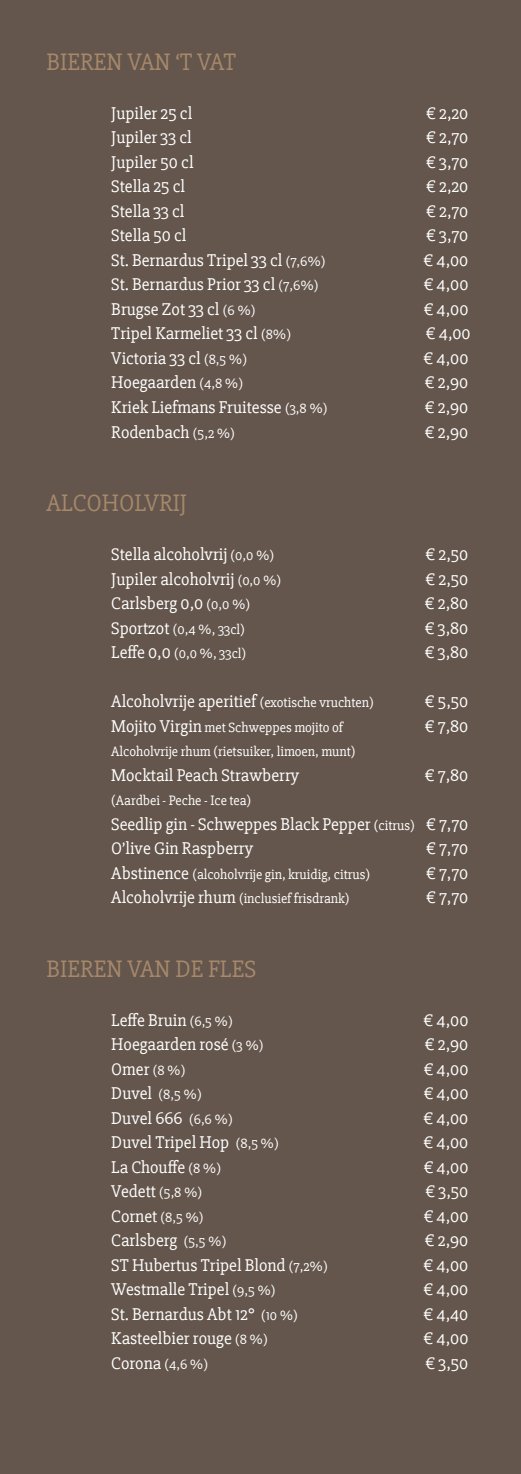
<style>
.page{position:relative;width:521px;height:1474px;background:#fff}
.page>*{position:absolute;margin:0;border:0;box-sizing:border-box;transform-origin:0 0}
.t1{font:24.5px "Slabo 27 px";color:#a6886b}
.t2{font:17.5px/24.5px "Slabo 27 px";color:#fff}
.t3{font:14px "Slabo 27 px";color:#fff}
.s1{font-size:14px}
.s2{font-size:17.5px}
</style>
<div class="page">
<div style="left:0;top:0;width:521px;height:1473px;background:#64564c"></div>
<h1 class="t1" style="left:47px;top:47px;width:191px">BIEREN VAN ‘T VAT</h1>
<p class="t2" style="left:111px;top:101px;width:82px">Jupiler 25 cl</p>
<p class="t2" style="left:426px;top:101px;width:44px">€ 2,20</p>
<p class="t2" style="left:111px;top:125px;width:82px">Jupiler 33 cl</p>
<p class="t2" style="left:426px;top:125px;width:44px">€ 2,70</p>
<p class="t2" style="left:111px;top:150px;width:84px">Jupiler 50 cl</p>
<p class="t2" style="left:426px;top:150px;width:44px">€ 3,70</p>
<p class="t2" style="left:111px;top:174px;width:75px">Stella 25 cl</p>
<p class="t2" style="left:426px;top:174px;width:44px">€ 2,20</p>
<p class="t2" style="left:111px;top:199px;width:75px">Stella 33 cl</p>
<p class="t2" style="left:426px;top:199px;width:44px">€ 2,70</p>
<p class="t2" style="left:111px;top:223px;width:77px">Stella 50 cl</p>
<p class="t2" style="left:426px;top:223px;width:44px">€ 3,70</p>
<p class="t2" style="left:111px;top:248px;width:216px">St. Bernardus Tripel 33 cl <span class="s1">(7,6%)</span></p>
<p class="t2" style="left:424px;top:248px;width:46px">€ 4,00</p>
<p class="t2" style="left:111px;top:272px;width:209px">St. Bernardus Prior 33 cl <span class="s1">(7,6%)</span></p>
<p class="t2" style="left:424px;top:272px;width:46px">€ 4,00</p>
<p class="t2" style="left:111px;top:297px;width:146px">Brugse Zot 33 cl <span class="s1">(6 %)</span></p>
<p class="t2" style="left:424px;top:297px;width:46px">€ 4,00</p>
<p class="t2" style="left:111px;top:321px;width:181px">Tripel Karmeliet 33 cl <span class="s1">(8%)</span></p>
<p class="t2" style="left:426px;top:321px;width:46px">€ 4,00</p>
<p class="t2" style="left:111px;top:346px;width:137px">Victoria 33 cl <span class="s1">(8,5 %)</span></p>
<p class="t2" style="left:424px;top:346px;width:46px">€ 4,00</p>
<p class="t2" style="left:111px;top:370px;width:133px">Hoegaarden <span class="s1">(4,8 %)</span></p>
<p class="t2" style="left:425px;top:370px;width:45px">€ 2,90</p>
<p class="t2" style="left:111px;top:395px;width:218px">Kriek Liefmans Fruitesse <span class="s1">(3,8 %)</span></p>
<p class="t2" style="left:425px;top:395px;width:45px">€ 2,90</p>
<p class="t2" style="left:111px;top:419px;width:125px">Rodenbach <span class="s1">(5,2 %)</span></p>
<p class="t2" style="left:425px;top:419px;width:45px">€ 2,90</p>
<h1 class="t1" style="left:47px;top:488px;width:142px">ALCOHOLVRIJ</h1>
<p class="t2" style="left:111px;top:542px;width:164px">Stella alcoholvrij <span class="s1">(0,0 %)</span></p>
<p class="t2" style="left:425px;top:542px;width:44px">€ 2,50</p>
<p class="t2" style="left:111px;top:566px;width:171px">Jupiler alcoholvrij <span class="s1">(0,0 %)</span></p>
<p class="t2" style="left:426px;top:566px;width:44px">€ 2,50</p>
<p class="t2" style="left:111px;top:591px;width:140px">Carlsberg 0,0 <span class="s1">(0,0 %)</span></p>
<p class="t2" style="left:425px;top:591px;width:45px">€ 2,80</p>
<p class="t3" style="left:111px;top:621px;width:135px"><span class="s2">Sportzot</span> (0,4 %, 33cl)</p>
<p class="t2" style="left:425px;top:615px;width:45px">€ 3,80</p>
<p class="t3" style="left:111px;top:645px;width:136px"><span class="s2">Leffe 0,0</span> (0,0 %, 33cl)</p>
<p class="t2" style="left:425px;top:640px;width:45px">€ 3,80</p>
<p class="t2" style="left:111px;top:689px;width:264px">Alcoholvrije aperitief <span class="s1">(exotische vruchten)</span></p>
<p class="t2" style="left:425px;top:689px;width:45px">€ 5,50</p>
<p class="t3" style="left:111px;top:719px;width:233px"><span class="s2">Mojito Virgin</span> met Schweppes mojito of</p>
<p class="t2" style="left:425px;top:713px;width:45px">€ 7,80</p>
<p class="t3" style="left:111px;top:743px;width:246px">Alcoholvrije rhum (rietsuiker, limoen, munt)</p>
<p class="t2" style="left:111px;top:762px;width:189px">Mocktail Peach Strawberry</p>
<p class="t2" style="left:425px;top:762px;width:45px">€ 7,80</p>
<p class="t3" style="left:111px;top:792px;width:141px">(Aardbei - Peche - Ice tea)</p>
<p class="t2" style="left:111px;top:811px;width:359px">Seedlip gin - Schweppes Black Pepper <span class="s1">(citrus)</span> € 7,70<br>O’live Gin Raspberry</p>
<p class="t2" style="left:426px;top:836px;width:44px">€ 7,70</p>
<p class="t3" style="left:111px;top:866px;width:260px"><span class="s2">Abstinence</span> (alcoholvrije gin, kruidig, citrus)</p>
<p class="t2" style="left:426px;top:860px;width:44px">€ 7,70</p>
<p class="t3" style="left:111px;top:890px;width:240px"><span class="s2">Alcoholvrije rhum</span> (inclusief frisdrank)</p>
<p class="t2" style="left:426px;top:885px;width:44px">€ 7,70</p>
<h1 class="t1" style="left:47px;top:954px;width:211px">BIEREN VAN DE FLES</h1>
<p class="t2" style="left:111px;top:1007px;width:123px">Leffe Bruin <span class="s1">(6,5 %)</span></p>
<p class="t2" style="left:424px;top:1007px;width:46px">€ 4,00</p>
<p class="t2" style="left:111px;top:1032px;width:154px">Hoegaarden rosé <span class="s1">(3 %)</span></p>
<p class="t2" style="left:425px;top:1032px;width:45px">€ 2,90</p>
<p class="t2" style="left:111px;top:1056px;width:76px">Omer <span class="s1">(8 %)</span></p>
<p class="t2" style="left:424px;top:1056px;width:46px">€ 4,00</p>
<p class="t3" style="left:111px;top:1086px;width:92px"><span class="s2">Duvel</span> (8,5 %)</p>
<p class="t2" style="left:424px;top:1081px;width:46px">€ 4,00</p>
<p class="t2" style="left:111px;top:1105px;width:123px">Duvel 666 <span class="s1">(6,6 %)</span></p>
<p class="t2" style="left:424px;top:1105px;width:46px">€ 4,00</p>
<p class="t2" style="left:111px;top:1130px;width:169px">Duvel Tripel Hop <span class="s1">(8,5 %)</span></p>
<p class="t2" style="left:424px;top:1130px;width:46px">€ 4,00</p>
<p class="t2" style="left:111px;top:1154px;width:111px">La Chouffe <span class="s1">(8 %)</span></p>
<p class="t2" style="left:424px;top:1154px;width:46px">€ 4,00</p>
<p class="t2" style="left:111px;top:1179px;width:92px">Vedett <span class="s1">(5,8 %)</span></p>
<p class="t2" style="left:426px;top:1179px;width:44px">€ 3,50</p>
<p class="t2" style="left:111px;top:1203px;width:94px">Cornet <span class="s1">(8,5 %)</span></p>
<p class="t2" style="left:424px;top:1203px;width:46px">€ 4,00</p>
<p class="t2" style="left:111px;top:1228px;width:117px">Carlsberg <span class="s1">(5,5 %)</span></p>
<p class="t2" style="left:425px;top:1228px;width:45px">€ 2,90</p>
<p class="t2" style="left:111px;top:1252px;width:218px">ST Hubertus Tripel Blond <span class="s1">(7,2%)</span></p>
<p class="t2" style="left:424px;top:1252px;width:46px">€ 4,00</p>
<p class="t2" style="left:111px;top:1277px;width:166px">Westmalle Tripel <span class="s1">(9,5 %)</span></p>
<p class="t2" style="left:424px;top:1277px;width:46px">€ 4,00</p>
<p class="t2" style="left:111px;top:1301px;width:188px">St. Bernardus Abt 12° <span class="s1">(10 %)</span></p>
<p class="t2" style="left:424px;top:1301px;width:46px">€ 4,40</p>
<p class="t2" style="left:111px;top:1326px;width:158px">Kasteelbier rouge <span class="s1">(8 %)</span></p>
<p class="t2" style="left:424px;top:1326px;width:46px">€ 4,00</p>
<p class="t2" style="left:111px;top:1350px;width:98px">Corona <span class="s1">(4,6 %)</span></p>
<p class="t2" style="left:425px;top:1350px;width:44px">€ 3,50</p>
</div>
